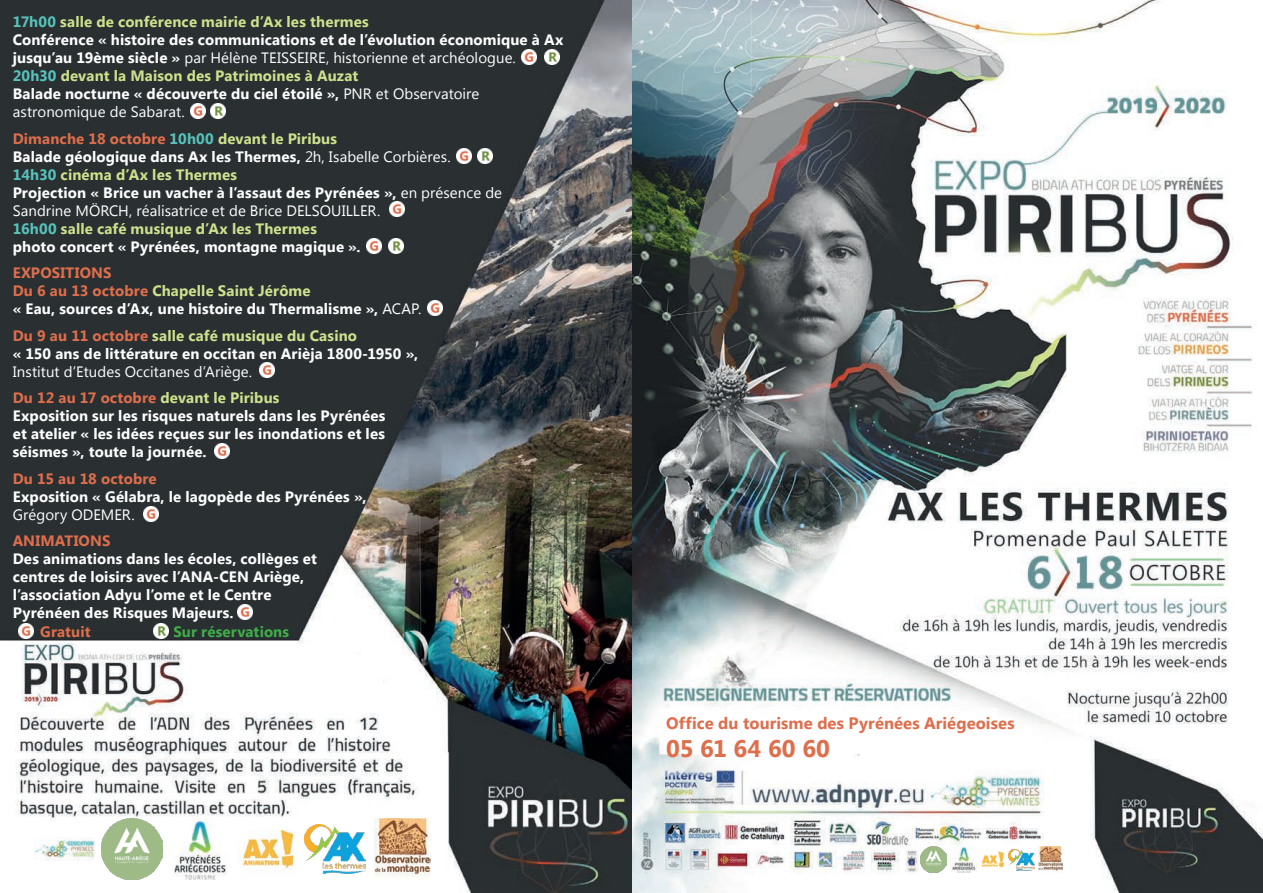
<style>
.page{position:relative;width:1263px;height:893px;background:#fff}
.page>*{position:absolute;margin:0;border:0;box-sizing:border-box;transform-origin:0 0}
.t1{font:700 24px "Myanmar Text";letter-spacing:.005em;color:#de6e4c}
.t2{font:700 16.5px "Myanmar Text";letter-spacing:.01em;color:#de6e4c}
.t3{font:700 15px/18px "Myanmar Text";letter-spacing:.01em;color:#fff}
.t4{font:15px/26.5px "Myanmar Text";letter-spacing:.005em;color:#fff}
.t5{font:700 15px "Myanmar Text";letter-spacing:.01em;color:#de6e4c}
.t6{font:700 15px "Myanmar Text";letter-spacing:.01em;color:#40ae49}
.s1{color:#57c3bc}
.s2{color:#cee18d}
.s3{font-weight:400}
.s4{color:#de6e4c}
.s5{font-weight:700;color:#de6e4c}
.s6{font-weight:700;color:#cee18d}
</style>
<div class="page">
<img style="left:0;top:0;width:1263px;height:893px">
<img style="left:34px;top:837px;width:61px;height:23px">
<img style="left:102px;top:819px;width:60px;height:60px">
<img style="left:169px;top:819px;width:61px;height:60px">
<img style="left:237px;top:819px;width:61px;height:60px">
<img style="left:305px;top:824px;width:60px;height:50px">
<img style="left:375px;top:819px;width:56px;height:60px">
<img style="left:522px;top:50px;width:15px;height:15px">
<img style="left:190px;top:103px;width:15px;height:15px">
<img style="left:456px;top:148px;width:15px;height:15px">
<img style="left:389px;top:202px;width:16px;height:15px">
<img style="left:366px;top:238px;width:15px;height:15px">
<img style="left:427px;top:300px;width:15px;height:15px">
<img style="left:259px;top:363px;width:15px;height:15px">
<img style="left:215px;top:444px;width:15px;height:15px">
<img style="left:143px;top:506px;width:15px;height:15px">
<img style="left:237px;top:605px;width:15px;height:15px">
<img style="left:18px;top:624px;width:15px;height:15px">
<img style="left:210px;top:103px;width:16px;height:15px">
<img style="left:477px;top:148px;width:15px;height:15px">
<img style="left:389px;top:238px;width:15px;height:15px">
<img style="left:153px;top:624px;width:15px;height:15px">
<img style="left:544px;top:50px;width:15px;height:15px">
<img style="left:921px;top:847px;width:26px;height:26px">
<img style="left:950px;top:847px;width:26px;height:26px">
<img style="left:979px;top:847px;width:26px;height:26px">
<img style="left:1008px;top:849px;width:26px;height:22px">
<img style="left:1038px;top:847px;width:24px;height:26px">
<p class="t3" style="left:13px;top:13px;width:552px"><span class="s1">17h00</span> <span class="s2">salle de conférence mairie d’Ax les thermes<br></span>Conférence « histoire des communications et de l’évolution économique à Ax jusqu’au 19ème siècle » <span class="s3">par Hélène TEISSEIRE, historienne et archéologue.<br></span><span class="s1">20h30</span> <span class="s2">devant la Maison des Patrimoines à Auzat<br></span>Balade nocturne « découverte du ciel étoilé », <span class="s3">PNR et Observatoire astronomique de Sabarat.</span></p>
<p class="t3" style="left:13px;top:129px;width:491px"><span class="s4">Dimanche 18 octobre</span> <span class="s1">10h00</span> <span class="s2">devant le Piribus<br></span>Balade géologique dans Ax les Thermes, <span class="s3">2h, Isabelle Corbières.<br></span><span class="s1">14h30</span> <span class="s2">cinéma d’Ax les Thermes<br></span>Projection « Brice un vacher à l’assaut des Pyrénées », <span class="s3">en présence de Sandrine MÖRCH, réalisatrice et de Brice DELSOUILLER.<br></span><span class="s1">16h00</span> <span class="s2">salle café musique d’Ax les Thermes<br></span>photo concert « Pyrénées, montagne magique ».</p>
<p class="t3" style="left:13px;top:264px;width:410px"><span class="s4">EXPOSITIONS<br>Du 6 au 13 octobre</span> <span class="s2">Chapelle Saint Jérôme<br></span>« Eau, sources d’Ax, une histoire du Thermalisme », <span class="s3">ACAP.</span></p>
<p class="t3" style="left:13px;top:326px;width:407px"><span class="s4">Du 9 au 11 octobre</span> <span class="s2">salle café musique du Casino<br></span>« 150 ans de littérature en occitan en Arièja 1800-1950 »,</p>
<p class="t4" style="left:13px;top:358px;width:268px">Institut d’Etudes Occitanes d’Ariège.<br><span class="s5">Du 12 au 17 octobre</span> <span class="s6">devant le Piribus</span></p>
<p class="t3" style="left:13px;top:407px;width:374px;text-align:justify">Exposition sur les risques naturels dans les Pyrénées et atelier « les idées reçues sur les inondations et les séismes », toute la journée.</p>
<p class="t5" style="left:13px;top:470px;width:145px">Du 15 au 18 octobre</p>
<p class="t3" style="left:13px;top:487px;width:355px">Exposition « Gélabra, le lagopède des Pyrénées »,</p>
<p class="t4" style="left:13px;top:501px;width:123px">Grégory ODEMER.</p>
<p class="t5" style="left:13px;top:532px;width:99px">ANIMATIONS</p>
<p class="t3" style="left:13px;top:550px;width:306px">Des animations dans les écoles, collèges et centres de loisirs avec l’ANA-CEN Ariège, l’association Adyu l’ome et le Centre Pyrénéen des Risques Majeurs.</p>
<p class="t5" style="left:40px;top:623px;width:52px">Gratuit</p>
<p class="t6" style="left:173px;top:623px;width:117px">Sur réservations</p>
<p class="t2" style="left:666px;top:713px;width:350px">Office du tourisme des Pyrénées Ariégeoises</p>
<h1 class="t1" style="left:666px;top:735px;width:165px">05 61 64 60 60</h1>
</div>
